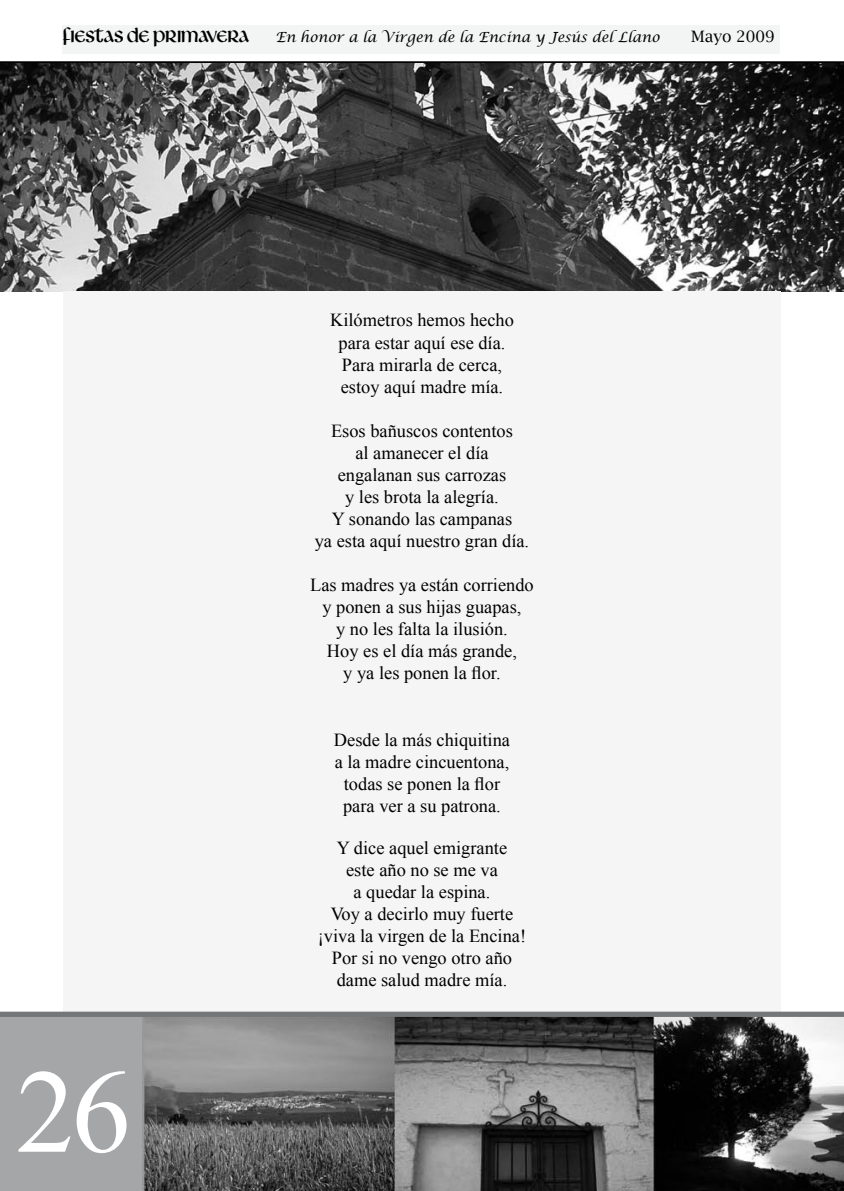
<style>
.page{position:relative;width:844px;height:1191px;background:#fff}
.page>*{position:absolute;margin:0;border:0;box-sizing:border-box;transform-origin:0 0}
.t1{font:119px "Times New Roman";color:#fff}
.t2{font:18.38px/22.1px "Times New Roman";color:#000;text-align:center}
.t3{font:15.75px "Lucida Bright";color:#000}
.t4{font:italic 14px "Lucida Calligraphy";color:#000}
.s1{font-family:"Livingstone";font-style:normal;font-size:21px}
</style>
<div class="page">
<img style="left:62px;top:25px;width:781px;height:1166px">
<img style="left:0;top:63px;width:843px;height:229px">
<div style="left:63px;top:292px;width:717px;height:722px;background:#f5f5f5"></div>
<hr style="left:0;top:61px;width:843px;height:2px;background:#000">
<div style="left:0;top:1016px;width:141px;height:175px;background:#a5a6a8"></div>
<div style="left:0;top:1011px;width:843px;height:6px;background:#757678"></div>
<div style="left:62px;top:25px;width:717px;height:28px;background:#f3f4f4"></div>
<p class="t4" style="left:62px;top:28px;width:599px"><span class="s1">fiestas de primavera</span> En honor a la Virgen de la Encina y Jesús del Llano</p>
<p class="t3" style="left:691px;top:27px;width:85px">Mayo 2009</p>
<p class="t2" style="left:330px;top:309px;width:185px">Kilómetros hemos hecho para estar aquí ese día.<br>Para mirarla de cerca, estoy aquí madre mía.</p>
<p class="t2" style="left:314px;top:419px;width:216px">Esos bañuscos contentos<br>al amanecer el día<br>engalanan sus carrozas<br>y les brota la alegría.<br>Y sonando las campanas<br>ya esta aquí nuestro gran día.</p>
<p class="t2" style="left:310px;top:573px;width:225px">Las madres ya están corriendo y ponen a sus hijas guapas,<br>y no les falta la ilusión.<br>Hoy es el día más grande,<br>y ya les ponen la flor.</p>
<h1 class="t1" style="left:16px;top:1031px;width:117px">26</h1>
<p class="t2" style="left:334px;top:728px;width:178px">Desde la más chiquitina a la madre cincuentona, todas se ponen la flor para ver a su patrona.</p>
<p class="t2" style="left:317px;top:836px;width:210px">Y dice aquel emigrante<br>este año no se me va<br>a quedar la espina.<br>Voy a decirlo muy fuerte ¡viva la virgen de la Encina!<br>Por si no vengo otro año dame salud madre mía.</p>
</div>
